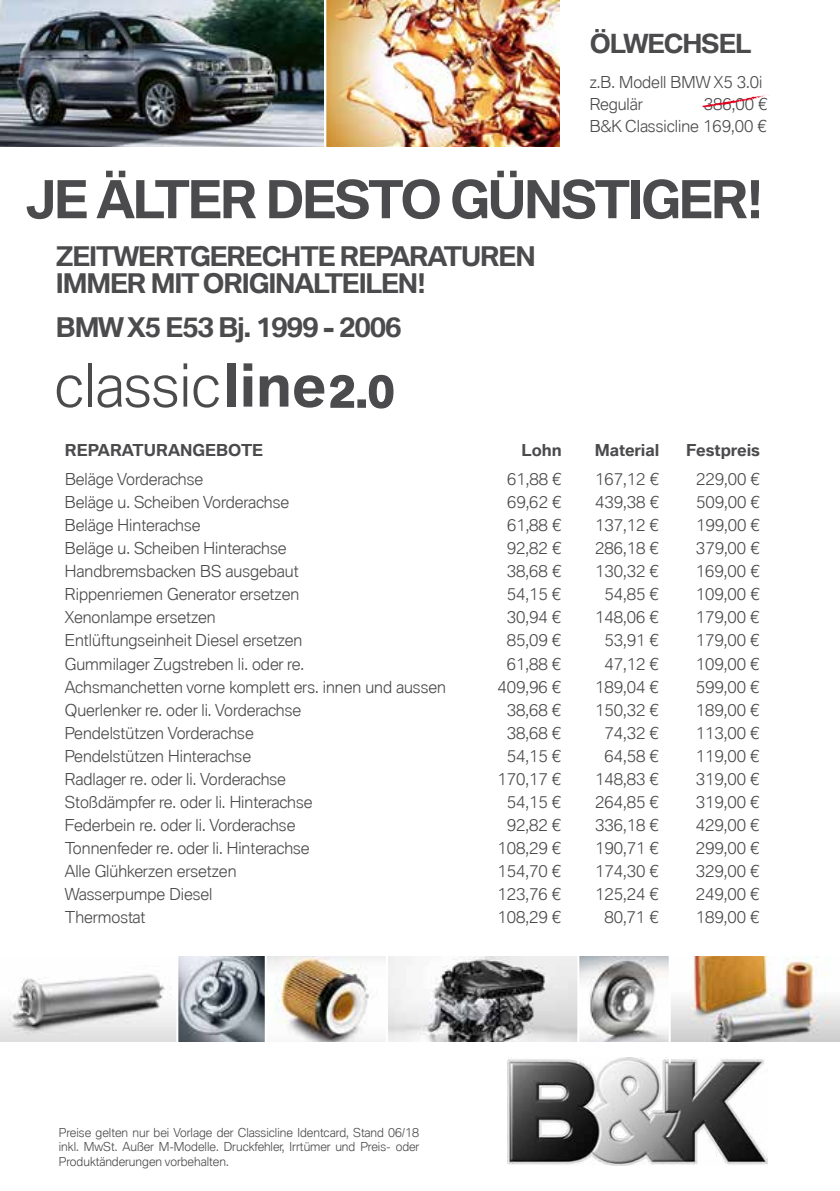
<style>
.page{position:relative;width:840px;height:1191px;background:#fff}
.page>*{position:absolute;margin:0;border:0;box-sizing:border-box;transform-origin:0 0}
.t1{font:700 50.4px "BMW Type Global Pro";letter-spacing:-.045em;color:#4b4b4d}
.t2{font:700 26.4px/26.4px "BMW Type Global Pro";letter-spacing:-.045em;color:#4b4b4d}
.t3{font:700 25.6px "BMW Type Global Pro";letter-spacing:-.045em;color:#4b4b4d}
.t4{font:300 16px/22px "BMW Type Global Pro";color:#4b4b4d}
.t5{font:700 16px "BMW Type Global Pro";color:#4b4b4d}
.t6{font:300 12px/14.4px "BMW Type Global Pro";color:#4b4b4d;text-align:justify}
</style>
<div class="page">
<svg style="left:57px;top:375px;width:25px;height:32px"></svg>
<hr style="left:88px;top:363px;width:3px;height:43px;background:#4b4b4d">
<svg style="left:97px;top:375px;width:80px;height:32px"></svg>
<svg style="left:183px;top:363px;width:4px;height:6px"></svg>
<svg style="left:183px;top:376px;width:4px;height:30px"></svg>
<svg style="left:193px;top:375px;width:26px;height:32px"></svg>
<div style="left:227px;top:363px;width:9px;height:43px;background:#4b4b4d"></div>
<svg style="left:243px;top:363px;width:9px;height:43px"></svg>
<svg style="left:259px;top:375px;width:29px;height:31px"></svg>
<svg style="left:294px;top:374px;width:100px;height:35px"></svg>
<img style="left:507px;top:1057px;width:260px;height:108px">
<img style="left:0;top:956px;width:839px;height:86px">
<img style="left:326px;top:0;width:232px;height:146px">
<svg style="left:702px;top:94px;width:68px;height:14px"></svg>
<hr style="left:176px;top:939px;width:2px;height:124px;background:#fff">
<hr style="left:264px;top:939px;width:2px;height:124px;background:#fff">
<hr style="left:386px;top:939px;width:2px;height:124px;background:#fff">
<hr style="left:577px;top:939px;width:2px;height:124px;background:#fff">
<hr style="left:668px;top:939px;width:2px;height:124px;background:#fff">
<img style="left:0;top:0;width:323px;height:146px">
<h3 class="t3" style="left:589px;top:30px;width:163px">ÖLWECHSEL</h3>
<p class="t4" style="left:589px;top:72px;width:174px">z.B. Modell BMW X5 3.0i<br>Regulär</p>
<p class="t4" style="left:589px;top:94px;width:180px;text-align:right">386,00 €<br>B&amp;K Classicline 169,00 €</p>
<h1 class="t1" style="left:26px;top:171px;width:739px">JE ÄLTER DESTO GÜNSTIGER!</h1>
<h2 class="t2" style="left:56px;top:244px;width:481px">ZEITWERTGERECHTE REPARATUREN<br>IMMER MIT ORIGINALTEILEN!</h2>
<h2 class="t2" style="left:56px;top:314px;width:347px">BMW X5 E53 Bj. 1999 - 2006</h2>
<p class="t5" style="left:65px;top:441px;width:200px">REPARATURANGEBOTE</p>
<p class="t5" style="left:521px;top:441px;width:42px">Lohn</p>
<p class="t5" style="left:594px;top:441px;width:66px">Material</p>
<p class="t5" style="left:686px;top:441px;width:75px">Festpreis</p>
<p class="t4" style="left:65px;top:469px;width:140px">Beläge Vorderachse</p>
<p class="t4" style="left:506px;top:469px;width:56px">61,88 €</p>
<p class="t4" style="left:595px;top:469px;width:66px">167,12 €</p>
<p class="t4" style="left:695px;top:469px;width:66px">229,00 €</p>
<p class="t4" style="left:65px;top:492px;width:226px">Beläge u. Scheiben Vorderachse</p>
<p class="t4" style="left:506px;top:492px;width:56px">69,62 €</p>
<p class="t4" style="left:595px;top:492px;width:66px">439,38 €</p>
<p class="t4" style="left:695px;top:492px;width:66px">509,00 €</p>
<p class="t4" style="left:65px;top:515px;width:137px">Beläge Hinterachse</p>
<p class="t4" style="left:506px;top:515px;width:56px">61,88 €</p>
<p class="t4" style="left:595px;top:515px;width:66px">137,12 €</p>
<p class="t4" style="left:695px;top:515px;width:66px">199,00 €</p>
<p class="t4" style="left:65px;top:538px;width:223px">Beläge u. Scheiben Hinterachse</p>
<p class="t4" style="left:506px;top:538px;width:56px">92,82 €</p>
<p class="t4" style="left:595px;top:538px;width:66px">286,18 €</p>
<p class="t4" style="left:695px;top:538px;width:66px">379,00 €</p>
<p class="t4" style="left:65px;top:561px;width:235px">Handbremsbacken BS ausgebaut</p>
<p class="t4" style="left:506px;top:561px;width:56px">38,68 €</p>
<p class="t4" style="left:595px;top:561px;width:66px">130,32 €</p>
<p class="t4" style="left:695px;top:561px;width:66px">169,00 €</p>
<p class="t4" style="left:65px;top:584px;width:236px">Rippenriemen Generator ersetzen</p>
<p class="t4" style="left:506px;top:584px;width:56px">54,15 €</p>
<p class="t4" style="left:604px;top:584px;width:56px">54,85 €</p>
<p class="t4" style="left:695px;top:584px;width:66px">109,00 €</p>
<p class="t4" style="left:65px;top:607px;width:152px">Xenonlampe ersetzen</p>
<p class="t4" style="left:506px;top:607px;width:56px">30,94 €</p>
<p class="t4" style="left:595px;top:607px;width:66px">148,06 €</p>
<p class="t4" style="left:695px;top:607px;width:66px">179,00 €</p>
<p class="t4" style="left:65px;top:630px;width:239px">Entlüftungseinheit Diesel ersetzen</p>
<p class="t4" style="left:506px;top:630px;width:56px">85,09 €</p>
<p class="t4" style="left:604px;top:630px;width:56px">53,91 €</p>
<p class="t4" style="left:695px;top:630px;width:66px">179,00 €</p>
<p class="t4" style="left:65px;top:653px;width:241px">Gummilager Zugstreben li. oder re.</p>
<p class="t4" style="left:506px;top:653px;width:56px">61,88 €</p>
<p class="t4" style="left:604px;top:653px;width:56px">47,12 €</p>
<p class="t4" style="left:695px;top:653px;width:66px">109,00 €</p>
<p class="t4" style="left:65px;top:676px;width:382px">Achsmanchetten vorne komplett ers. innen und aussen</p>
<p class="t4" style="left:497px;top:676px;width:66px">409,96 €</p>
<p class="t4" style="left:594px;top:676px;width:66px">189,04 €</p>
<p class="t4" style="left:695px;top:676px;width:66px">599,00 €</p>
<p class="t4" style="left:65px;top:699px;width:238px">Querlenker re. oder li. Vorderachse</p>
<p class="t4" style="left:506px;top:699px;width:56px">38,68 €</p>
<p class="t4" style="left:594px;top:699px;width:66px">150,32 €</p>
<p class="t4" style="left:695px;top:699px;width:66px">189,00 €</p>
<p class="t4" style="left:65px;top:723px;width:190px">Pendelstützen Vorderachse</p>
<p class="t4" style="left:506px;top:723px;width:56px">38,68 €</p>
<p class="t4" style="left:604px;top:723px;width:56px">74,32 €</p>
<p class="t4" style="left:695px;top:723px;width:66px">113,00 €</p>
<p class="t4" style="left:65px;top:746px;width:188px">Pendelstützen Hinterachse</p>
<p class="t4" style="left:506px;top:746px;width:56px">54,15 €</p>
<p class="t4" style="left:604px;top:746px;width:56px">64,58 €</p>
<p class="t4" style="left:695px;top:746px;width:66px">119,00 €</p>
<p class="t4" style="left:65px;top:769px;width:223px">Radlager re. oder li. Vorderachse</p>
<p class="t4" style="left:497px;top:769px;width:66px">170,17 €</p>
<p class="t4" style="left:594px;top:769px;width:66px">148,83 €</p>
<p class="t4" style="left:695px;top:769px;width:66px">319,00 €</p>
<p class="t4" style="left:65px;top:792px;width:249px">Stoßdämpfer re. oder li. Hinterachse</p>
<p class="t4" style="left:506px;top:792px;width:56px">54,15 €</p>
<p class="t4" style="left:594px;top:792px;width:66px">264,85 €</p>
<p class="t4" style="left:695px;top:792px;width:66px">319,00 €</p>
<p class="t4" style="left:65px;top:815px;width:232px">Federbein re. oder li. Vorderachse</p>
<p class="t4" style="left:506px;top:815px;width:56px">92,82 €</p>
<p class="t4" style="left:594px;top:815px;width:66px">336,18 €</p>
<p class="t4" style="left:695px;top:815px;width:66px">429,00 €</p>
<p class="t4" style="left:65px;top:838px;width:246px">Tonnenfeder re. oder li. Hinterachse</p>
<p class="t4" style="left:497px;top:838px;width:66px">108,29 €</p>
<p class="t4" style="left:594px;top:838px;width:66px">190,71 €</p>
<p class="t4" style="left:695px;top:838px;width:66px">299,00 €</p>
<p class="t4" style="left:65px;top:861px;width:173px">Alle Glühkerzen ersetzen</p>
<p class="t4" style="left:497px;top:861px;width:66px">154,70 €</p>
<p class="t4" style="left:594px;top:861px;width:66px">174,30 €</p>
<p class="t4" style="left:695px;top:861px;width:66px">329,00 €</p>
<p class="t4" style="left:65px;top:884px;width:149px">Wasserpumpe Diesel</p>
<p class="t4" style="left:497px;top:884px;width:66px">123,76 €</p>
<p class="t4" style="left:594px;top:884px;width:66px">125,24 €</p>
<p class="t4" style="left:695px;top:884px;width:66px">249,00 €</p>
<p class="t4" style="left:65px;top:907px;width:82px">Thermostat</p>
<p class="t4" style="left:497px;top:907px;width:66px">108,29 €</p>
<p class="t4" style="left:604px;top:907px;width:56px">80,71 €</p>
<p class="t4" style="left:695px;top:907px;width:66px">189,00 €</p>
<p class="t6" style="left:59px;top:1126px;width:362px">Preise gelten nur bei Vorlage der Classicline Identcard, Stand 06/18 inkl. MwSt. Außer M-Modelle. Druckfehler, Irrtümer und Preis- oder Produktänderungen vorbehalten.</p>
</div>
